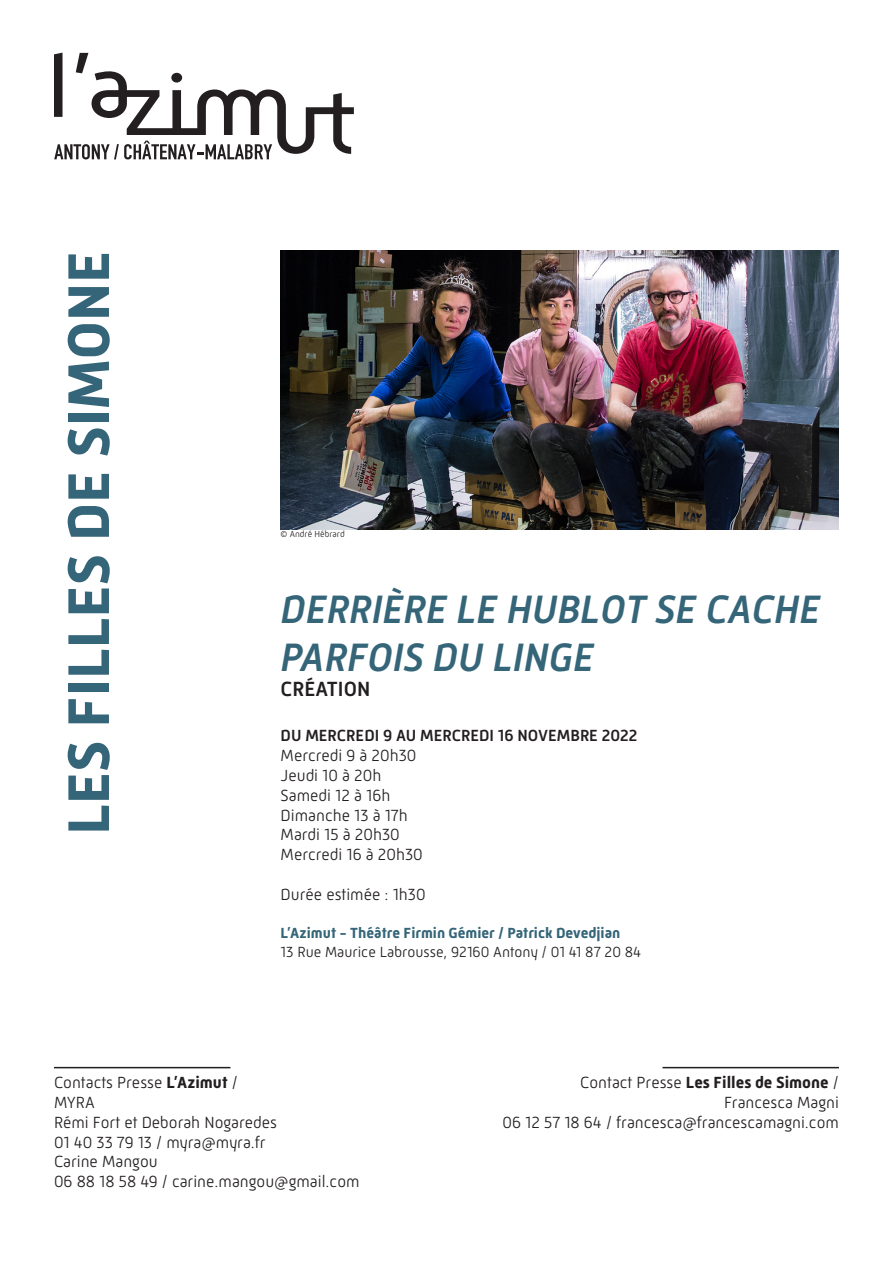
<style>
.page{position:relative;width:893px;height:1263px;background:#fff}
.page>*{position:absolute;margin:0;border:0;box-sizing:border-box;transform-origin:0 0}
.t1{font:700 60px "Mic 32 New";color:#356578}
.t2{font:italic 500 40.5px/48.6px "Mic 32 New";color:#356578}
.t3{font:500 21px "Mic 32 New";color:#231f20}
.t4{font:300 16.5px "Mic 32 New";color:#231f20}
.t5{font:500 16.5px "Mic 32 New";color:#231f20}
.t6{font:700 16.5px "Mic 32 New";color:#231f20}
.t7{font:700 15px "Mic 32 New";color:#356578}
.t8{font:300 15px "Mic 32 New";color:#231f20}
.t9{font:300 9px "Mic 32 New";color:#231f20}
.s1{font-weight:700}
.s2{font-weight:300}
</style>
<div class="page">
<img style="left:281px;top:251px;width:558px;height:279px">
<hr style="left:54px;top:1067px;width:176px;height:1px;background:#231f20">
<hr style="left:662px;top:1067px;width:177px;height:1px;background:#231f20">
<svg style="left:54px;top:53px;width:300px;height:106px"></svg>
<p class="t1" style="left:54px;top:835px;width:585px;rotate:-90deg">LES FILLES DE SIMONE</p>
<p class="t9" style="left:281px;top:529px;width:66px">© André Hébrard</p>
<p class="t2" style="left:281px;top:584px;width:541px">DERRIÈRE LE HUBLOT SE CACHE<br>PARFOIS DU LINGE</p>
<p class="t3" style="left:281px;top:677px;width:91px">CRÉATION</p>
<p class="t5" style="left:281px;top:726px;width:358px">DU MERCREDI 9 AU MERCREDI 16 NOVEMBRE 2022</p>
<p class="t4" style="left:281px;top:746px;width:137px">Mercredi 9 à 20h30</p>
<p class="t4" style="left:281px;top:766px;width:102px">Jeudi 10 à 20h</p>
<p class="t4" style="left:281px;top:786px;width:111px">Samedi 12 à 16h</p>
<p class="t4" style="left:281px;top:805px;width:129px">Dimanche 13 à 17h</p>
<p class="t4" style="left:281px;top:825px;width:121px">Mardi 15 à 20h30</p>
<p class="t4" style="left:281px;top:845px;width:144px">Mercredi 16 à 20h30</p>
<p class="t4" style="left:281px;top:885px;width:146px">Durée estimée : 1h30</p>
<p class="t7" style="left:281px;top:924px;width:341px">L’Azimut - Théâtre Firmin Gémier / Patrick Devedjian</p>
<p class="t8" style="left:281px;top:944px;width:362px">13 Rue Maurice Labrousse, 92160 Antony / 01 41 87 20 84</p>
<p class="t4" style="left:54px;top:1073px;width:185px">Contacts Presse <span class="s1">L’Azimut</span> /</p>
<p class="t4" style="left:54px;top:1093px;width:42px">MYRA</p>
<p class="t4" style="left:54px;top:1113px;width:225px">Rémi Fort et Deborah Nogaredes</p>
<p class="t4" style="left:54px;top:1132px;width:213px">01 40 33 79 13 / myra@myra.fr</p>
<p class="t4" style="left:54px;top:1152px;width:105px">Carine Mangou</p>
<p class="t4" style="left:54px;top:1172px;width:307px">06 88 18 58 49 / carine.mangou@gmail.com</p>
<p class="t6" style="left:580px;top:1073px;width:260px"><span class="s2">Contact Presse</span> Les Filles de Simone <span class="s2">/</span></p>
<p class="t4" style="left:724px;top:1093px;width:116px">Francesca Magni</p>
<p class="t4" style="left:502px;top:1113px;width:338px">06 12 57 18 64 / francesca@francescamagni.com</p>
</div>
